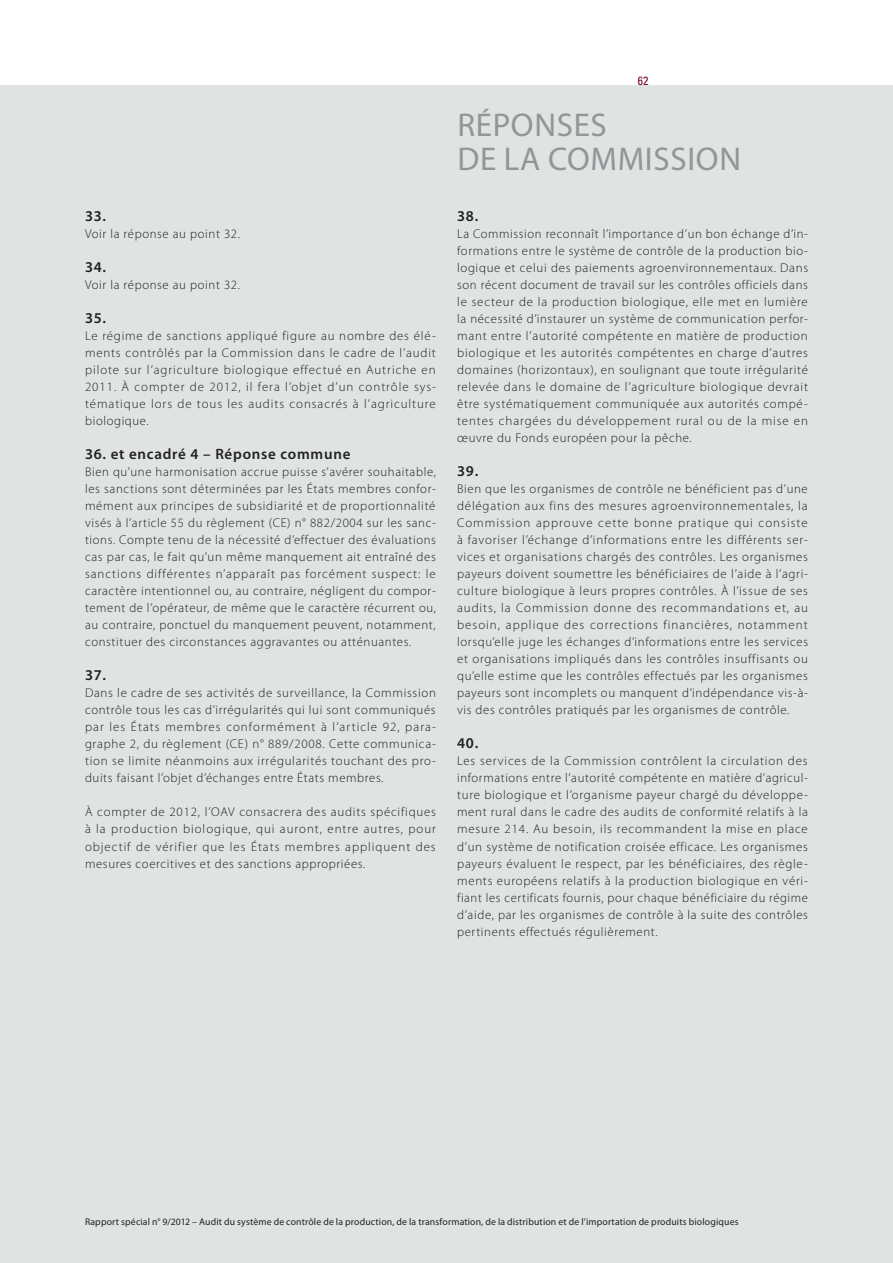
<style>
.page{position:relative;width:893px;height:1263px;background:#fff}
.page>*{position:absolute;margin:0;border:0;box-sizing:border-box;transform-origin:0 0}
.t1{font:33px/34px "Myriad Pro";letter-spacing:.02em;color:#939598}
.K_03_-_REP_CHIFFRE{font:600 15px "Myriad Pro";letter-spacing:.05em;color:#231f20}
.K_04_-_REP_TEXTE_COU{font:300 12.75px/17px "Myriad Pro";letter-spacing:.05em;color:#231f20;text-align:justify}
.t2{font:condensed 12px "Univers LT Std";color:#7a062a}
.t3{font:9.75px "Myriad Pro";letter-spacing:.015em;color:#231f20}
</style>
<div class="page">
<div style="left:0;top:85px;width:893px;height:1178px;background:#dfe3e2"></div>
<p class="t2" style="left:638px;top:73px;width:12px">62</p>
<p class="K_03_-_REP_CHIFFRE" style="left:85px;top:207px;width:23px">33.</p>
<p class="K_04_-_REP_TEXTE_COU" style="left:85px;top:226px;width:156px">Voir la réponse au point 32.</p>
<p class="K_03_-_REP_CHIFFRE" style="left:85px;top:258px;width:23px">34.</p>
<p class="K_04_-_REP_TEXTE_COU" style="left:85px;top:277px;width:156px">Voir la réponse au point 32.</p>
<p class="K_03_-_REP_CHIFFRE" style="left:85px;top:309px;width:23px">35.</p>
<p class="K_04_-_REP_TEXTE_COU" style="left:85px;top:328px;width:352px">Le régime de sanctions appliqué figure au nombre des élé&shy;ments contrôlés par la Commission dans le cadre de l’audit pilote sur l’agriculture biologique effectué en Autriche en 2011. À compter de 2012, il fera l’objet d’un contrôle sys&shy;tématique lors de tous les audits consacrés à l’agriculture biologique.</p>
<p class="K_03_-_REP_CHIFFRE" style="left:85px;top:445px;width:267px">36. et encadré 4 – Réponse commune</p>
<p class="K_04_-_REP_TEXTE_COU" style="left:85px;top:464px;width:352px">Bien qu’une harmonisation accrue puisse s’avérer souhaitable, les sanctions sont déterminées par les États membres confor&shy;mément aux principes de subsidiarité et de proportionnalité visés à l’article 55 du règlement (CE) n° 882/2004 sur les sanc&shy;tions. Compte tenu de la nécessité d’effectuer des évaluations cas par cas, le fait qu’un même manquement ait entraîné des sanctions différentes n’apparaît pas forcément suspect: le caractère intentionnel ou, au contraire, négligent du compor&shy;tement de l’opérateur, de même que le caractère récurrent ou, au contraire, ponctuel du manquement peuvent, notamment, constituer des circonstances aggravantes ou atténuantes.</p>
<p class="K_03_-_REP_CHIFFRE" style="left:85px;top:666px;width:23px">37.</p>
<p class="K_04_-_REP_TEXTE_COU" style="left:85px;top:685px;width:352px">Dans le cadre de ses activités de surveillance, la Commission contrôle tous les cas d’irrégularités qui lui sont communiqués par les États membres conformément à l’article 92, para&shy;graphe 2, du règlement (CE) n° 889/2008. Cette communica&shy;tion se limite néanmoins aux irrégularités touchant des pro&shy;duits faisant l’objet d’échanges entre États membres.</p>
<p class="K_04_-_REP_TEXTE_COU" style="left:85px;top:804px;width:352px">À compter de 2012, l’OAV consacrera des audits spécifiques à la production biologique, qui auront, entre autres, pour objectif de vérifier que les États membres appliquent des mesures coercitives et des sanctions appropriées.</p>
<h1 class="t1" style="left:457px;top:107px;width:285px">RÉPONSES<br>DE LA COMMISSION</h1>
<p class="K_03_-_REP_CHIFFRE" style="left:457px;top:207px;width:23px">38.</p>
<p class="K_04_-_REP_TEXTE_COU" style="left:457px;top:226px;width:353px">La Commission reconnaît l’importance d’un bon échange d’in&shy;formations entre le système de contrôle de la production bio&shy;logique et celui des paiements agroenvironnementaux. Dans son récent document de travail sur les contrôles officiels dans le secteur de la production biologique, elle met en lumière la nécessité d’instaurer un système de communication perfor&shy;mant entre l’autorité compétente en matière de production biologique et les autorités compétentes en charge d’autres domaines (horizontaux), en soulignant que toute irrégularité relevée dans le domaine de l’agriculture biologique devrait être systématiquement communiquée aux autorités compé&shy;tentes chargées du développement rural ou de la mise en œuvre du Fonds européen pour la pêche.</p>
<p class="K_03_-_REP_CHIFFRE" style="left:457px;top:462px;width:23px">39.</p>
<p class="K_04_-_REP_TEXTE_COU" style="left:457px;top:481px;width:353px">Bien que les organismes de contrôle ne bénéficient pas d’une délégation aux fins des mesures agroenvironnementales, la Commission approuve cette bonne pratique qui consiste à favoriser l’échange d’informations entre les différents ser&shy;vices et organisations chargés des contrôles. Les organismes payeurs doivent soumettre les bénéficiaires de l’aide à l’agri&shy;culture biologique à leurs propres contrôles. À l’issue de ses audits, la Commission donne des recommandations et, au besoin, applique des corrections financières, notamment lorsqu’elle juge les échanges d’informations entre les services et organisations impliqués dans les contrôles insuffisants ou qu’elle estime que les contrôles effectués par les organismes payeurs sont incomplets ou manquent d’indépendance vis-à&shy;vis des contrôles pratiqués par les organismes de contrôle.</p>
<p class="K_03_-_REP_CHIFFRE" style="left:457px;top:734px;width:23px">40.</p>
<p class="K_04_-_REP_TEXTE_COU" style="left:457px;top:753px;width:352px">Les services de la Commission contrôlent la circulation des informations entre l’autorité compétente en matière d’agricul&shy;ture biologique et l’organisme payeur chargé du développe&shy;ment rural dans le cadre des audits de conformité relatifs à la mesure 214. Au besoin, ils recommandent la mise en place d’un système de notification croisée efficace. Les organismes payeurs évaluent le respect, par les bénéficiaires, des règle&shy;ments européens relatifs à la production biologique en véri&shy;fiant les certificats fournis, pour chaque bénéficiaire du régime d’aide, par les organismes de contrôle à la suite des contrôles pertinents effectués régulièrement.</p>
<p class="t3" style="left:85px;top:1215px;width:655px">Rapport spécial n° 9/2012 – Audit du système de contrôle de la production, de la transformation, de la distribution et de l’importation de produits biologiques</p>
</div>
